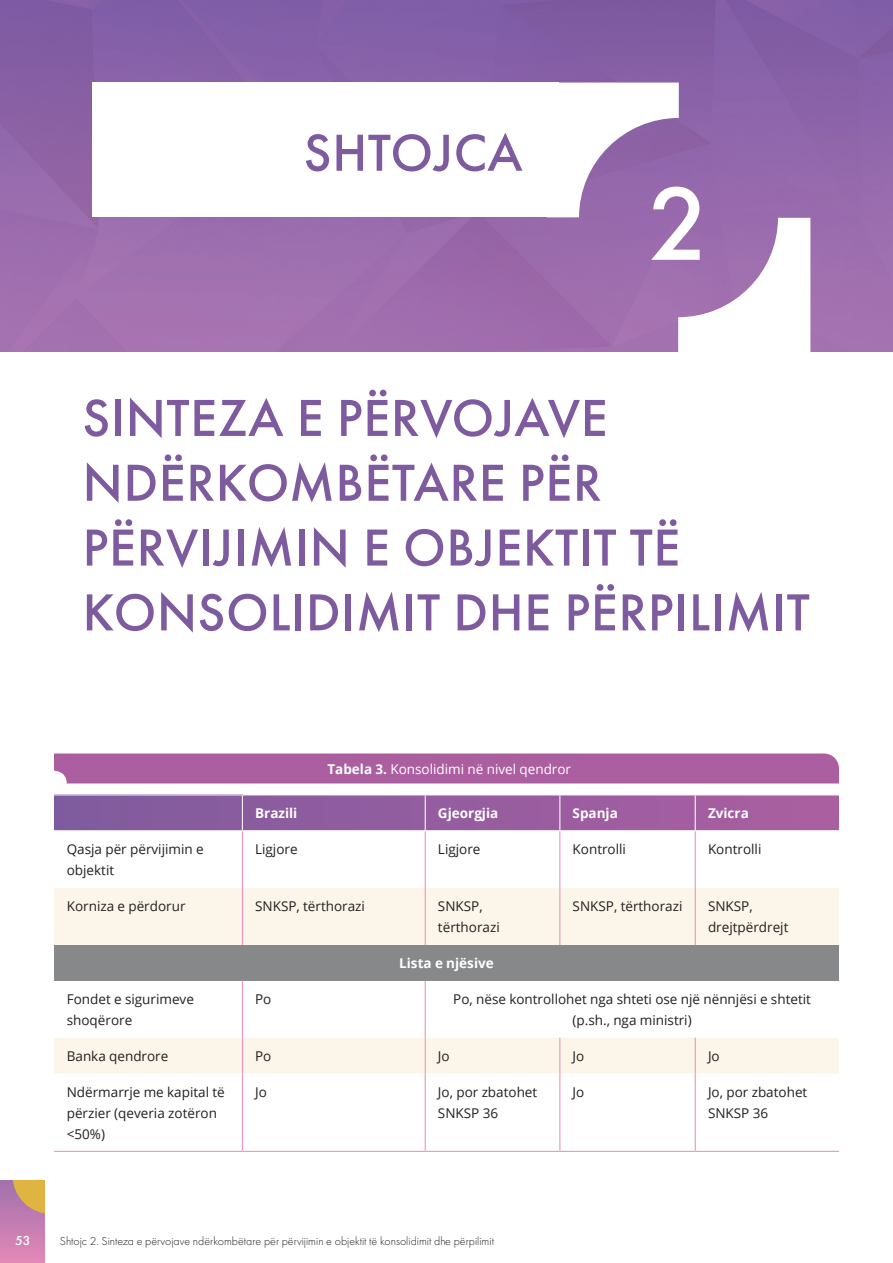
<style>
.page{position:relative;width:893px;height:1263px;background:#fff}
.page>*{position:absolute;margin:0;border:0;box-sizing:border-box;transform-origin:0 0}
.Header_Lvl_1{font:500 108px "Futura PT";color:#fff}
.Header_Lvl_1-2{font:500 54px/64.8px "Futura PT";letter-spacing:.01em;color:#7e5b9e}
.Body_text{font:13.5px/21px "Open Sans";color:#231f20}
.Table_title{font:13.5px "Open Sans";color:#fff}
.Table_header_text{font:700 13.5px "Open Sans";color:#fff}
.Body_text-2{font:700 13.5px "Open Sans";color:#fff}
.t1{font:500 13.5px "Futura PT";color:#fff}
.t2{font:300 12px "Futura PT";color:#231f20}
.s1{font-weight:700}
</style>
<div class="page">
<div style="left:0;top:1181px;width:45px;height:82px;background:linear-gradient(to bottom,#a171ad,#e288b6)"></div>
<svg style="left:13px;top:1181px;width:32px;height:33px"></svg>
<img style="left:0;top:0;width:893px;height:351px">
<svg style="left:547px;top:83px;width:263px;height:269px"></svg>
<div style="left:93px;top:83px;width:466px;height:134px;background:#fff"></div>
<div style="left:54px;top:795px;width:188px;height:36px;background:#845c9e"></div>
<svg style="left:243px;top:795px;width:596px;height:35px;background:#9b5fa0"></svg>
<svg style="left:54px;top:888px;width:188px;height:185px"></svg>
<svg style="left:243px;top:888px;width:596px;height:185px;fill:#fbf6e9"></svg>
<div style="left:54px;top:945px;width:785px;height:36px;background:#87888a"></div>
<hr style="left:242px;top:831px;width:1px;height:57px;background:#f18eb8">
<hr style="left:425px;top:831px;width:1px;height:57px;background:#f18eb8">
<hr style="left:559px;top:831px;width:1px;height:57px;background:#f18eb8">
<hr style="left:242px;top:888px;width:1px;height:57px;background:#f18eb8">
<hr style="left:425px;top:888px;width:1px;height:57px;background:#f18eb8">
<hr style="left:559px;top:888px;width:1px;height:57px;background:#f18eb8">
<hr style="left:242px;top:981px;width:1px;height:57px;background:#f18eb8">
<hr style="left:242px;top:1038px;width:1px;height:35px;background:#f18eb8">
<hr style="left:425px;top:1038px;width:1px;height:35px;background:#f18eb8">
<hr style="left:559px;top:1038px;width:1px;height:35px;background:#f18eb8">
<hr style="left:242px;top:1073px;width:1px;height:78px;background:#f18eb8">
<hr style="left:425px;top:1073px;width:1px;height:78px;background:#f18eb8">
<hr style="left:559px;top:1073px;width:1px;height:78px;background:#f18eb8">
<hr style="left:54px;top:1151px;width:188px;height:1px;background:#f18eb8">
<hr style="left:242px;top:1151px;width:183px;height:1px;background:#f18eb8">
<hr style="left:425px;top:1151px;width:135px;height:1px;background:#f18eb8">
<hr style="left:695px;top:795px;width:1px;height:35px;background:#fff">
<hr style="left:695px;top:831px;width:1px;height:57px;background:#f18eb8">
<hr style="left:695px;top:888px;width:1px;height:57px;background:#f18eb8">
<hr style="left:695px;top:1038px;width:1px;height:35px;background:#f18eb8">
<hr style="left:695px;top:1073px;width:1px;height:78px;background:#f18eb8">
<hr style="left:425px;top:981px;width:1px;height:57px;background:#f18eb8">
<hr style="left:560px;top:1151px;width:135px;height:1px;background:#f18eb8">
<hr style="left:695px;top:1151px;width:144px;height:1px;background:#f18eb8">
<hr style="left:425px;top:795px;width:1px;height:35px;background:#fff">
<hr style="left:559px;top:795px;width:1px;height:35px;background:#fff">
<hr style="left:54px;top:830px;width:188px;height:1px;background:#fff">
<div style="left:54px;top:753px;width:785px;height:30px;background:#ab5fa1"></div>
<p class="Header_Lvl_1-2" style="left:304px;top:120px;width:220px">SHTOJCA</p>
<p class="Header_Lvl_1" style="left:648px;top:159px;width:63px">2</p>
<p class="Header_Lvl_1-2" style="left:83px;top:386px;width:729px">SINTEZA E PËRVOJAVE<br>NDËRKOMBËTARE PËR<br>PËRVIJIMIN E OBJEKTIT TË<br>KONSOLIDIMIT DHE PËRPILIMIT</p>
<p class="Table_title" style="left:327px;top:759px;width:245px"><span class="s1">Tabela 3.</span> Konsolidimi në nivel qendror</p>
<p class="Table_header_text" style="left:255px;top:803px;width:44px">Brazili</p>
<p class="Table_header_text" style="left:438px;top:803px;width:62px">Gjeorgjia</p>
<p class="Table_header_text" style="left:573px;top:803px;width:47px">Spanja</p>
<p class="Table_header_text" style="left:708px;top:803px;width:42px">Zvicra</p>
<p class="Body_text" style="left:67px;top:839px;width:138px">Qasja për përvijimin e objektit</p>
<p class="Body_text" style="left:255px;top:839px;width:44px">Ligjore</p>
<p class="Body_text" style="left:438px;top:839px;width:44px">Ligjore</p>
<p class="Body_text" style="left:573px;top:839px;width:55px">Kontrolli</p>
<p class="Body_text" style="left:708px;top:839px;width:55px">Kontrolli</p>
<p class="Body_text" style="left:67px;top:895px;width:120px">Korniza e përdorur</p>
<p class="Body_text" style="left:255px;top:895px;width:111px">SNKSP, tërthorazi</p>
<p class="Body_text" style="left:438px;top:895px;width:63px">SNKSP, tërthorazi</p>
<p class="Body_text" style="left:573px;top:895px;width:111px">SNKSP, tërthorazi</p>
<p class="Body_text" style="left:708px;top:895px;width:82px">SNKSP, drejtpërdrejt</p>
<p class="Body_text-2" style="left:399px;top:954px;width:96px">Lista e njësive</p>
<p class="Body_text" style="left:67px;top:988px;width:129px">Fondet e sigurimeve shoqërore</p>
<p class="Body_text" style="left:255px;top:988px;width:18px">Po</p>
<p class="Body_text" style="left:453px;top:988px;width:359px;text-align:center">Po, nëse kontrollohet nga shteti ose një nënnjësi e shtetit (p.sh., nga ministri)</p>
<p class="Body_text" style="left:67px;top:1045px;width:103px">Banka qendrore</p>
<p class="Body_text" style="left:255px;top:1045px;width:18px">Po</p>
<p class="Body_text" style="left:438px;top:1045px;width:13px">Jo</p>
<p class="Body_text" style="left:573px;top:1045px;width:13px">Jo</p>
<p class="Body_text" style="left:708px;top:1045px;width:13px">Jo</p>
<p class="Body_text" style="left:67px;top:1081px;width:160px">Ndërmarrje me kapital të përzier (qeveria zotëron &lt;50%)</p>
<p class="Body_text" style="left:255px;top:1081px;width:13px">Jo</p>
<p class="Body_text" style="left:438px;top:1081px;width:101px">Jo, por zbatohet<br>SNKSP 36</p>
<p class="Body_text" style="left:573px;top:1081px;width:13px">Jo</p>
<p class="Body_text" style="left:708px;top:1081px;width:101px">Jo, por zbatohet<br>SNKSP 36</p>
<p class="t1" style="left:15px;top:1232px;width:17px">53</p>
<p class="t2" style="left:60px;top:1234px;width:436px">Shtojc 2. Sinteza e përvojave ndërkombëtare për përvijimin e objektit të konsolidimit dhe përpilimit</p>
</div>
